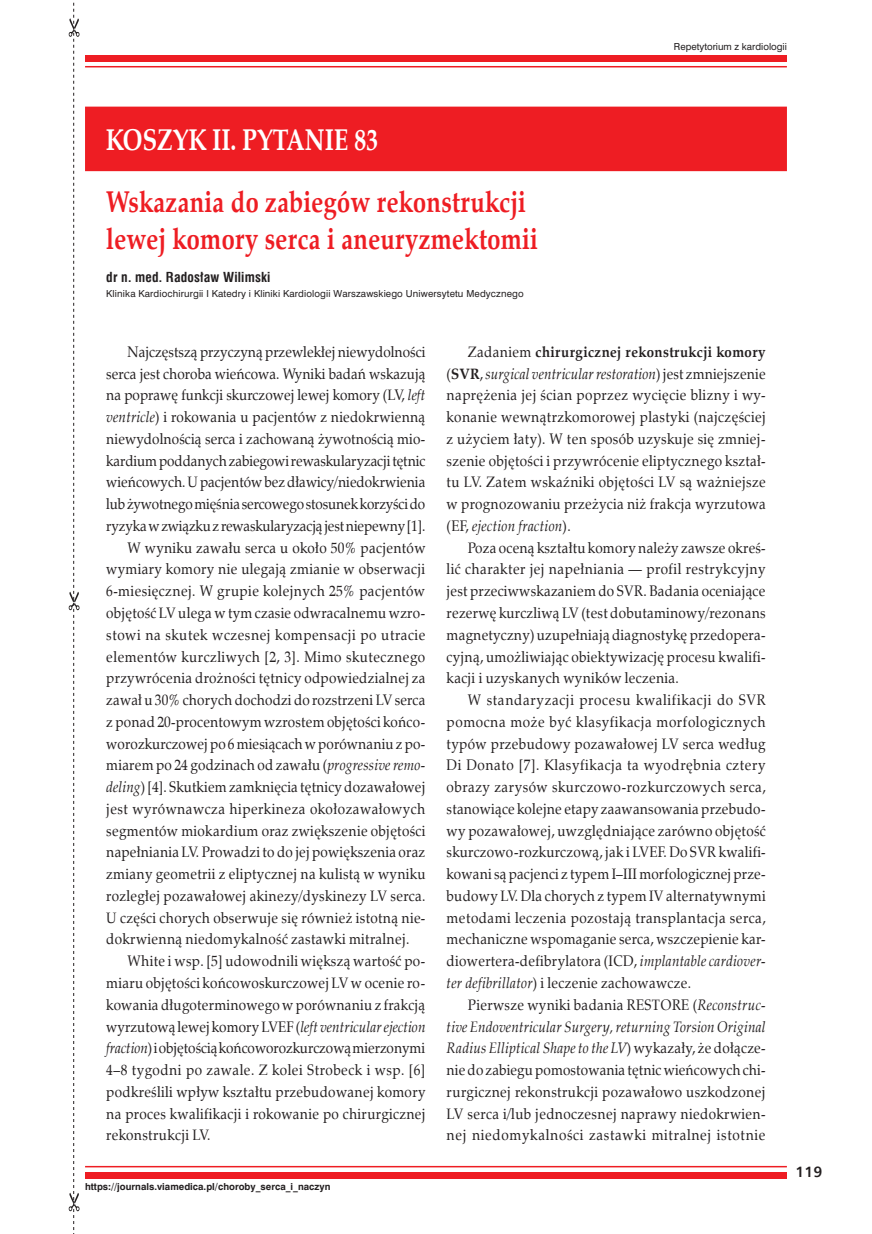
<style>
.page{position:relative;width:872px;height:1234px;background:#fff}
.page>*{position:absolute;margin:0;border:0;box-sizing:border-box;transform-origin:0 0}
._04_-_Tytul_art{font:700 30px/36.6px "Zapf Calligr EU";letter-spacing:.01em;color:#ee1d23;scale:.8 1}
._03_-_PYTANIE_i_KOSZ{font:700 30px "Zapf Calligr EU";color:#fff;scale:.8 1}
.TXT2_-_Tekst_-_nastę{font:15px/21.8px "Zapf Calligr EU";letter-spacing:.025em;color:#231f20;text-align:justify;scale:.9 1}
.t1{font:700 15px "Humnst 777 EU";color:#231f20}
._01_-_Autorzy{font:700 13.5px "Swis 721 Cn EU";letter-spacing:.01em;color:#231f20}
._02_-_Kliniki{font:9px "Swis 721 PL";letter-spacing:.015em;color:#231f20}
.t2{font:700 9px "Swis 721 PL";color:#231f20}
.s1{font-style:italic}
.s2{font-weight:700}
</style>
<div class="page">
<div style="left:85px;top:55px;width:702px;height:7px;background:#ee1d23"></div>
<hr style="left:85px;top:66px;width:702px;height:1px;background:#ee1d23">
<div style="left:85px;top:1171px;width:702px;height:7px;background:#ee1d23"></div>
<hr style="left:85px;top:1165px;width:702px;height:2px;background:#ee1d23">
<svg style="left:69px;top:2px;width:10px;height:1228px"></svg>
<div style="left:85px;top:107px;width:702px;height:64px;background:#ee1d23"></div>
<p class="_02_-_Kliniki" style="left:674px;top:40px;width:114px">Repetytorium z kardiologii</p>
<p class="_03_-_PYTANIE_i_KOSZ" style="left:106px;top:121px;width:341px">KOSZYK II. PYTANIE 83</p>
<p class="_04_-_Tytul_art" style="left:106px;top:185px;width:541px">Wskazania do zabiegów rekonstrukcji lewej komory serca i aneuryzmektomii</p>
<p class="_01_-_Autorzy" style="left:106px;top:269px;width:166px">dr n. med. Radosław Wilimski</p>
<p class="_02_-_Kliniki" style="left:106px;top:288px;width:419px">Klinika Kardiochirurgii I Katedry i Kliniki Kardiologii Warszawskiego Uniwersytetu Medycznego</p>
<p class="TXT2_-_Tekst_-_nastę" style="left:106px;top:341px;width:356px;text-indent:21px">Najczęstszą przyczyną przewlekłej niewydolności serca jest choroba wieńcowa. Wyniki badań wskazują na poprawę funkcji skurczowej lewej komory (LV, <span class="s1">left ventricle</span>) i rokowania u pacjentów z niedokrwienną niewydolnością serca i zachowaną żywotnością mio&shy;kardium poddanych zabiegowi rewaskularyzacji tętnic wieńcowych. U pacjentów bez dławicy/niedokrwienia lub żywotnego mięśnia sercowego stosunek korzyści do ryzyka w związku z rewaskularyzacją jest niepewny [1].</p>
<p class="TXT2_-_Tekst_-_nastę" style="left:106px;top:537px;width:356px;text-indent:21px">W wyniku zawału serca u około 50% pacjentów wymiary komory nie ulegają zmianie w obserwacji 6-miesięcznej. W grupie kolejnych 25% pacjentów objętość LV ulega w tym czasie odwracalnemu wzro&shy;stowi na skutek wczesnej kompensacji po utracie elementów kurczliwych [2, 3]. Mimo skutecznego przywrócenia drożności tętnicy odpowiedzialnej za zawał u 30% chorych dochodzi do rozstrzeni LV serca z ponad 20-procentowym wzrostem objętości końco&shy;worozkurczowej po 6 miesiącach w porównaniu z po&shy;miarem po 24 godzinach od zawału (<span class="s1">progressive remo&shy;deling</span>) [4]. Skutkiem zamknięcia tętnicy dozawałowej jest wyrównawcza hiperkineza okołozawałowych segmentów miokardium oraz zwiększenie objętości napełniania LV. Prowadzi to do jej powiększenia oraz zmiany geometrii z eliptycznej na kulistą w wyniku rozległej pozawałowej akinezy/dyskinezy LV serca.<br>U części chorych obserwuje się również istotną nie&shy;dokrwienną niedomykalność zastawki mitralnej.</p>
<p class="TXT2_-_Tekst_-_nastę" style="left:106px;top:950px;width:356px;text-indent:21px">White i wsp. [5] udowodnili większą wartość po&shy;miaru objętości końcowoskurczowej LV w ocenie ro&shy;kowania długoterminowego w porównaniu z frakcją wyrzutową lewej komory LVEF (<span class="s1">left ventricular ejection fraction</span>) i objętością końcoworozkurczową mierzonymi 4–8 tygodni po zawale. Z kolei Strobeck i wsp. [6] podkreślili wpływ kształtu przebudowanej komory na proces kwalifikacji i rokowanie po chirurgicznej rekonstrukcji LV.</p>
<p class="t2" style="left:85px;top:1180px;width:247px">https://journals.viamedica.pl/choroby_serca_i_naczyn</p>
<p class="TXT2_-_Tekst_-_nastę" style="left:446px;top:341px;width:356px;text-indent:21px">Zadaniem <span class="s2">chirurgicznej rekonstrukcji komory </span>(<span class="s2">SVR</span>, <span class="s1">surgical ventricular restoration</span>) jest zmniejszenie naprężenia jej ścian poprzez wycięcie blizny i wy&shy;konanie wewnątrzkomorowej plastyki (najczęściej z użyciem łaty). W ten sposób uzyskuje się zmniej&shy;szenie objętości i przywrócenie eliptycznego kształ&shy;tu LV. Zatem wskaźniki objętości LV są ważniejsze w prognozowaniu przeżycia niż frakcja wyrzutowa (EF, <span class="s1">ejection fraction</span>).</p>
<p class="TXT2_-_Tekst_-_nastę" style="left:446px;top:537px;width:356px;text-indent:21px">Poza oceną kształtu komory należy zawsze okreś&shy;lić charakter jej napełniania — profil restrykcyjny jest przeciwwskazaniem do SVR. Badania oceniające rezerwę kurczliwą LV (test dobutaminowy/rezonans magnetyczny) uzupełniają diagnostykę przedopera&shy;cyjną, umożliwiając obiektywizację procesu kwalifi&shy;kacji i uzyskanych wyników leczenia.</p>
<p class="TXT2_-_Tekst_-_nastę" style="left:446px;top:689px;width:356px;text-indent:21px">W standaryzacji procesu kwalifikacji do SVR pomocna może być klasyfikacja morfologicznych typów przebudowy pozawałowej LV serca według Di Donato [7]. Klasyfikacja ta wyodrębnia cztery obrazy zarysów skurczowo-rozkurczowych serca, stanowiące kolejne etapy zaawansowania przebudo&shy;wy pozawałowej, uwzględniające zarówno objętość skurczowo-rozkurczową, jak i LVEF. Do SVR kwalifi&shy;kowani są pacjenci z typem I–III morfologicznej prze&shy;budowy LV. Dla chorych z typem IV alternatywnymi metodami leczenia pozostają transplantacja serca, mechaniczne wspomaganie serca, wszczepienie kar&shy;diowertera-defibrylatora (ICD, <span class="s1">implantable cardiover&shy;ter defibrillator</span>) i leczenie zachowawcze.</p>
<p class="TXT2_-_Tekst_-_nastę" style="left:446px;top:993px;width:356px;text-indent:21px">Pierwsze wyniki badania RESTORE (<span class="s1">Reconstruc&shy;tive Endoventricular Surgery, returning Torsion Original Radius Elliptical Shape to the LV</span>) wykazały, że dołącze&shy;nie do zabiegu pomostowania tętnic wieńcowych chi&shy;rurgicznej rekonstrukcji pozawałowo uszkodzonej LV serca i/lub jednoczesnej naprawy niedokrwien&shy;nej niedomykalności zastawki mitralnej istotnie</p>
<p class="t1" style="left:795px;top:1162px;width:29px">119</p>
</div>
